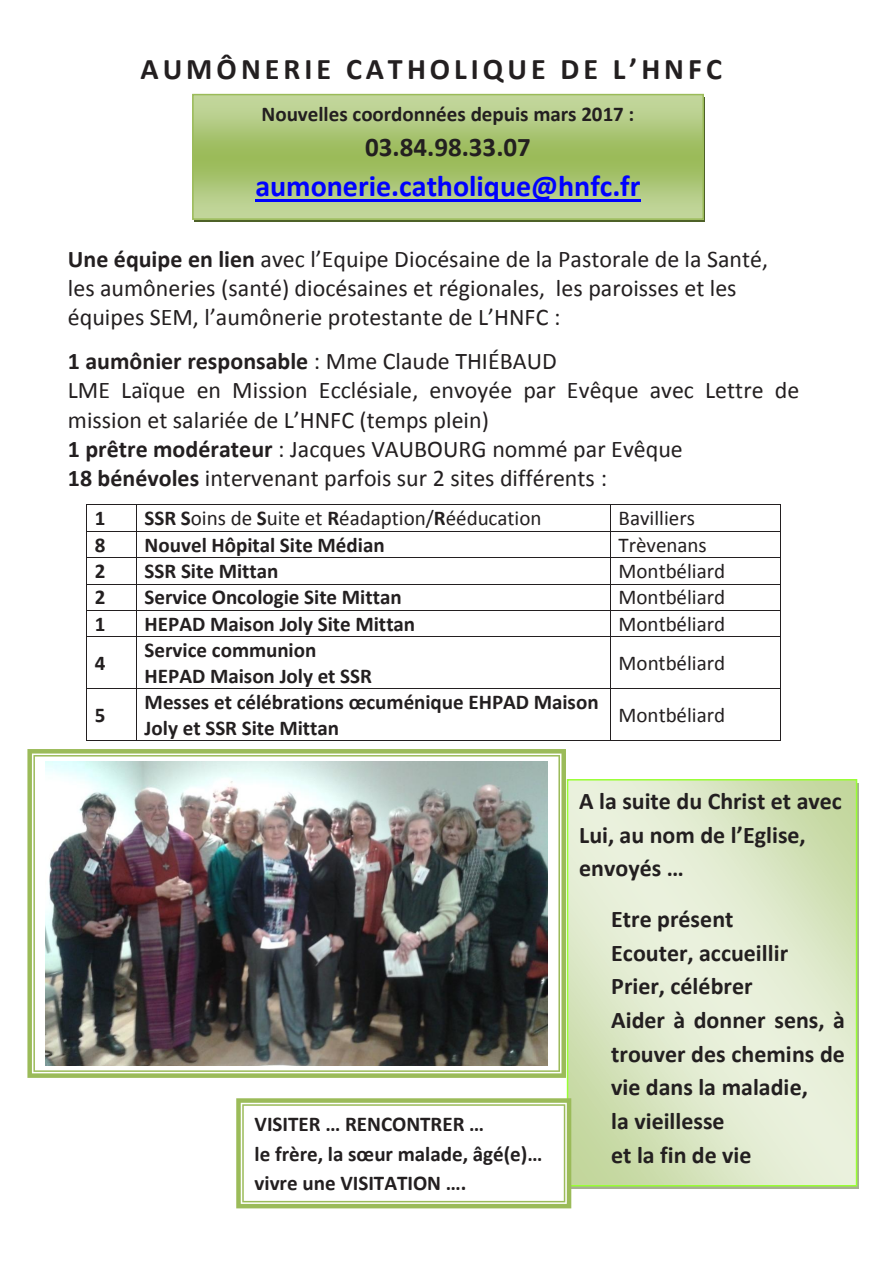
<style>
.page{position:relative;width:893px;height:1263px;background:#fff}
.page>*{position:absolute;margin:0;border:0;box-sizing:border-box;transform-origin:0 0}
.t1{font:700 30px "Calibri";color:#00f}
.t2{font:700 30px "Calibri";letter-spacing:.135em;color:#231f20}
.t3{font:700 27px "Calibri";color:#231f20}
.t4{font:24px/29.2px "Calibri";color:#231f20}
.t5{font:700 24px/33.8px "Calibri";color:#231f20}
.t6{font:700 21px/25.5px "Calibri";color:#231f20}
.t7{font:21px "Calibri";color:#231f20}
.s1{font-weight:700}
</style>
<div class="page">
<hr style="left:87px;top:504px;width:49px;height:1px;background:#231f20">
<hr style="left:137px;top:504px;width:473px;height:1px;background:#231f20">
<hr style="left:611px;top:504px;width:169px;height:1px;background:#231f20">
<hr style="left:87px;top:531px;width:49px;height:1px;background:#231f20">
<hr style="left:137px;top:531px;width:473px;height:1px;background:#231f20">
<hr style="left:611px;top:531px;width:169px;height:1px;background:#231f20">
<hr style="left:87px;top:557px;width:49px;height:1px;background:#231f20">
<hr style="left:137px;top:557px;width:473px;height:1px;background:#231f20">
<hr style="left:611px;top:557px;width:169px;height:1px;background:#231f20">
<hr style="left:87px;top:584px;width:49px;height:1px;background:#231f20">
<hr style="left:137px;top:584px;width:473px;height:1px;background:#231f20">
<hr style="left:611px;top:584px;width:169px;height:1px;background:#231f20">
<hr style="left:87px;top:610px;width:49px;height:1px;background:#231f20">
<hr style="left:137px;top:610px;width:473px;height:1px;background:#231f20">
<hr style="left:611px;top:610px;width:169px;height:1px;background:#231f20">
<svg style="left:86px;top:504px;width:1px;height:133px"></svg>
<hr style="left:87px;top:636px;width:49px;height:1px;background:#231f20">
<svg style="left:136px;top:504px;width:1px;height:133px"></svg>
<hr style="left:137px;top:636px;width:473px;height:1px;background:#231f20">
<svg style="left:610px;top:504px;width:1px;height:133px"></svg>
<hr style="left:611px;top:636px;width:169px;height:1px;background:#231f20">
<svg style="left:780px;top:504px;width:1px;height:133px"></svg>
<hr style="left:86px;top:637px;width:1px;height:51px;background:#231f20">
<hr style="left:136px;top:637px;width:1px;height:51px;background:#231f20">
<hr style="left:610px;top:637px;width:1px;height:51px;background:#231f20">
<hr style="left:780px;top:637px;width:1px;height:51px;background:#231f20">
<hr style="left:87px;top:688px;width:49px;height:1px;background:#231f20">
<hr style="left:137px;top:688px;width:473px;height:1px;background:#231f20">
<hr style="left:611px;top:688px;width:169px;height:1px;background:#231f20">
<hr style="left:86px;top:689px;width:1px;height:51px;background:#231f20">
<hr style="left:87px;top:740px;width:49px;height:1px;background:#231f20">
<hr style="left:136px;top:689px;width:1px;height:51px;background:#231f20">
<hr style="left:137px;top:740px;width:473px;height:1px;background:#231f20">
<hr style="left:610px;top:689px;width:1px;height:51px;background:#231f20">
<hr style="left:611px;top:740px;width:169px;height:1px;background:#231f20">
<hr style="left:780px;top:689px;width:1px;height:51px;background:#231f20">
<svg style="left:195px;top:97px;width:506px;height:120px"></svg>
<div style="left:192px;top:94px;width:512px;height:126px;border:2px solid #9bbb59"></div>
<hr style="left:255px;top:199px;width:386px;height:3px;background:#00f">
<svg style="left:27px;top:749px;width:539px;height:329px"></svg>
<img style="left:46px;top:762px;width:502px;height:303px">
<svg style="left:570px;top:782px;width:284px;height:401px"></svg>
<div style="left:567px;top:779px;width:290px;height:407px;border:2px solid #9f3"></div>
<svg style="left:236px;top:1098px;width:335px;height:110px"></svg>
<p class="t2" style="left:140px;top:50px;width:583px">AUMÔNERIE CATHOLIQUE DE L’HNFC</p>
<p class="t6" style="left:261px;top:101px;width:374px">Nouvelles coordonnées depuis mars 2017 :</p>
<p class="t3" style="left:365px;top:130px;width:167px">03.84.98.33.07</p>
<p class="t1" style="left:255px;top:167px;width:387px">aumonerie.catholique@hnfc.fr</p>
<p class="t4" style="left:68px;top:244px;width:702px"><span class="s1">Une équipe en lien</span> avec l’Equipe Diocésaine de la Pastorale de la Santé, les aumôneries (santé) diocésaines et régionales, les paroisses et les équipes SEM, l’aumônerie protestante de L’HNFC :</p>
<p class="t4" style="left:68px;top:347px;width:733px"><span class="s1">1 aumônier responsable</span> : Mme Claude THIÉBAUD<br>LME Laïque en Mission Ecclésiale, envoyée par Evêque avec Lettre de mission et salariée de L’HNFC (temps plein)<br><span class="s1">1 prêtre modérateur</span> : Jacques VAUBOURG nommé par Evêque<br><span class="s1">18 bénévoles</span> intervenant parfois sur 2 sites différents :</p>
<p class="t6" style="left:95px;top:505px;width:12px">1</p>
<p class="t7" style="left:145px;top:505px;width:398px"><span class="s1">SSR S</span>oins de <span class="s1">S</span>uite et <span class="s1">R</span>éadaption/<span class="s1">R</span>ééducation</p>
<p class="t7" style="left:618px;top:505px;width:78px">Bavilliers</p>
<p class="t6" style="left:95px;top:532px;width:12px">8</p>
<p class="t6" style="left:145px;top:532px;width:242px">Nouvel Hôpital Site Médian</p>
<p class="t7" style="left:618px;top:531px;width:90px">Trèvenans</p>
<p class="t6" style="left:95px;top:558px;width:12px">2</p>
<p class="t6" style="left:145px;top:558px;width:135px">SSR Site Mittan</p>
<p class="t7" style="left:618px;top:558px;width:108px">Montbéliard</p>
<p class="t6" style="left:95px;top:585px;width:12px">2</p>
<p class="t6" style="left:145px;top:585px;width:259px">Service Oncologie Site Mittan</p>
<p class="t7" style="left:618px;top:584px;width:108px">Montbéliard</p>
<p class="t6" style="left:95px;top:611px;width:12px">1</p>
<p class="t6" style="left:145px;top:611px;width:272px">HEPAD Maison Joly Site Mittan</p>
<p class="t7" style="left:618px;top:610px;width:108px">Montbéliard</p>
<p class="t6" style="left:95px;top:650px;width:12px">4</p>
<p class="t6" style="left:145px;top:637px;width:229px">Service communion<br>HEPAD Maison Joly et SSR</p>
<p class="t7" style="left:618px;top:650px;width:108px">Montbéliard</p>
<p class="t6" style="left:95px;top:702px;width:12px">5</p>
<p class="t6" style="left:145px;top:689px;width:456px">Messes et célébrations œcuménique EHPAD Maison<br>Joly et SSR Site Mittan</p>
<p class="t7" style="left:618px;top:702px;width:108px">Montbéliard</p>
<p class="t6" style="left:255px;top:1109px;width:289px;line-height:29.5px">VISITER … RENCONTRER …<br>le frère, la sœur malade, âgé(e)… vivre une VISITATION ….</p>
<p class="t5" style="left:579px;top:784px;width:264px">A la suite du Christ et avec<br>Lui, au nom de l’Eglise, envoyés …</p>
<p class="t5" style="left:611px;top:902px;width:235px">Etre présent<br>Ecouter, accueillir<br>Prier, célébrer<br>Aider à donner sens, à trouver des chemins de vie dans la maladie,<br>la vieillesse<br>et la fin de vie</p>
</div>
